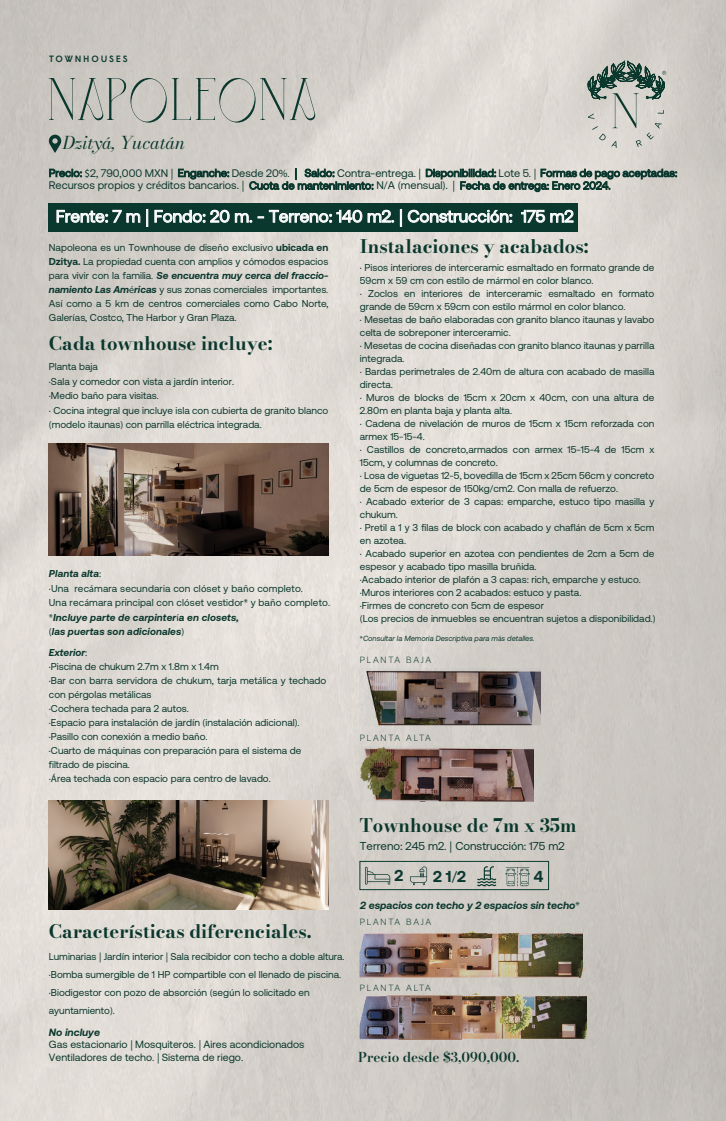
<style>
.page{position:relative;width:726px;height:1121px;background:#fff}
.page>*{position:absolute;margin:0;border:0;box-sizing:border-box;transform-origin:0 0}
.t1{font:18.5px "Bodoni Moda";color:#0b382e}
.t2{font:italic 17.5px "Bodoni Moda";color:#0b382e}
.t3{font:17.05px "Aeonik TRIAL";color:#fff}
.t4{font:700 15.8px "Aeonik TRIAL";color:#0b382e}
.t5{font:13.4px "Bodoni Moda";color:#0b382e}
.t6{font:11.5px "Aeonik TRIAL";color:#0b382e}
.t7{font:11px/12.7px "Aeonik TRIAL";color:#0b382e}
.t8{font:10.5px/12.6px "Aeonik TRIAL";color:#0b382e}
.t9{font:italic 700 10.5px "Aeonik TRIAL";color:#0b382e}
.t10{font:10px/13px "Aeonik TRIAL";color:#0b382e}
.t11{font:10px/14px "Aeonik TRIAL";color:#0a382d;text-align:justify}
.t12{font:500 9.1px "Wigrum";letter-spacing:.2em;color:#0b382e}
.t13{font:300 9px "Aeonik TRIAL";letter-spacing:.2em;color:#0b382e}
.t14{font:italic 7.5px "Aeonik TRIAL";color:#0b382e}
.s1{font-family:"Myriad Pro"}
.s2{color:#0b382e}
.s3{font-family:"Myriad Pro";color:#0b382e}
.s4{font-weight:700;color:#0b382e}
.s5{font-weight:700;font-style:italic;color:#0b382e}
.s6{font-family:"Myriad Pro";font-style:normal}
.s7{font-weight:700;font-style:italic}
.s8{font-family:"Myriad Pro";font-weight:400}
.s9{font-family:"Myriad Pro";font-weight:400;font-style:normal}
</style>
<div class="page">
<img style="left:0;top:0;width:726px;height:1120px">
<svg style="left:49px;top:169px;width:33px;height:8px"></svg>
<svg style="left:178px;top:169px;width:51px;height:10px"></svg>
<svg style="left:249px;top:168px;width:124px;height:22px;background:#9fa8a1"></svg>
<svg style="left:426px;top:169px;width:250px;height:23px;background:#9ca69f"></svg>
<div style="left:49px;top:203px;width:528px;height:29px;background:#0b382e"></div>
<svg style="left:57px;top:210px;width:64px;height:13px"></svg>
<svg style="left:127px;top:213px;width:13px;height:9px"></svg>
<svg style="left:146px;top:209px;width:2px;height:18px"></svg>
<svg style="left:155px;top:210px;width:74px;height:13px"></svg>
<svg style="left:235px;top:213px;width:17px;height:9px"></svg>
<svg style="left:258px;top:210px;width:104px;height:13px"></svg>
<svg style="left:368px;top:210px;width:26px;height:12px"></svg>
<svg style="left:400px;top:209px;width:1px;height:18px"></svg>
<svg style="left:408px;top:210px;width:104px;height:13px"></svg>
<svg style="left:521px;top:210px;width:52px;height:12px"></svg>
<img style="left:49px;top:443px;width:279px;height:113px">
<img style="left:49px;top:801px;width:279px;height:108px">
<img style="left:360px;top:746px;width:173px;height:55px">
<img style="left:360px;top:668px;width:180px;height:57px">
<img style="left:360px;top:988px;width:226px;height:51px">
<img style="left:360px;top:924px;width:222px;height:58px">
<svg style="left:365px;top:866px;width:25px;height:18px"></svg>
<svg style="left:410px;top:866px;width:17px;height:19px"></svg>
<svg style="left:505px;top:867px;width:25px;height:19px"></svg>
<svg style="left:477px;top:866px;width:19px;height:21px"></svg>
<div style="left:359px;top:861px;width:190px;height:29px;border:1px solid #0b382e"></div>
<div style="left:45px;top:50px;width:95px;height:26px;background:#c9c5c0"></div>
<svg style="left:49px;top:135px;width:12px;height:18px"></svg>
<svg style="left:49px;top:78px;width:266px;height:45px;background:#b9b9b3"></svg>
<svg style="left:587px;top:58px;width:79px;height:90px;background:#afb5ae"></svg>
<p class="t12" style="left:49px;top:52px;width:80px">TOWNHOUSES</p>
<h2 class="t2" style="left:63px;top:131px;width:124px">Dzityá, Yucatán</h2>
<p class="t7" style="left:49px;top:168px;width:629px">Precio<span class="s1">: $</span>2, 790,000 MXN <span class="s1">|</span> Enganche<span class="s1">:</span> Desde 20<span class="s1">%</span>. <span class="s1">|</span> Saldo<span class="s1">:</span> Contra-entrega. <span class="s1">|</span> Disponibilidad<span class="s1">:</span> Lote 5. <span class="s1">|</span> Formas de pago aceptadas<span class="s1">:<br></span>Recursos propios y cr<span class="s1">é</span>ditos bancarios. <span class="s1">|</span> Cuota de mantenimiento<span class="s1">:</span> N<span class="s1">/</span>A <span class="s1">(</span>mensual<span class="s1">). |</span> Fecha de entrega<span class="s1">:</span> Enero 2024.</p>
<h3 class="t3" style="left:56px;top:210px;width:519px">Frente<span class="s1">:</span> 7 m <span class="s1">|</span> Fondo<span class="s1">:</span> 20 m. - Terreno<span class="s1">:</span> 140 m2. <span class="s1">|</span> Construcci<span class="s1">ó</span>n<span class="s1">:</span> 175 m2</h3>
<p class="t11" style="left:49px;top:241px;width:281px"><span class="s2">Napoleona es un Townhouse de dise</span><span class="s3">ñ</span><span class="s2">o exclusivo</span> <span class="s4">ubicada en Dzitya.</span> <span class="s2">La propiedad cuenta con amplios y c</span><span class="s3">ó</span><span class="s2">modos espacios para vivir con la familia.</span> <span class="s5">Se encuentra muy cerca del fraccio&shy;namiento Las Am</span><span class="s3">é</span><span class="s5">ricas</span> y sus zonas comerciales importantes.<br>As<span class="s1">í</span> como a 5 km de centros comerciales como Cabo Norte, Galer<span class="s1">í</span>as, Costco, The Harbor y Gran Plaza.</p>
<h1 class="t1" style="left:360px;top:233px;width:230px">Instalaciones y acabados:</h1>
<p class="t10" style="left:360px;top:262px;width:297px"><span class="s1">·</span> Pisos interiores de interceramic esmaltado en formato grande de 59cm x 59 cm con estilo de m<span class="s1">á</span>rmol en color blanco.<br><span class="s1">·</span> Zoclos en interiores de interceramic esmaltado en formato grande de 59cm x 59cm con estilo m<span class="s1">á</span>rmol en color blanco.<br><span class="s1">·</span> Mesetas de ba<span class="s1">ñ</span>o elaboradas con granito blanco itaunas y lavabo celta de sobreponer interceramic.<br><span class="s1">·</span> Mesetas de cocina dise<span class="s1">ñ</span>adas con granito blanco itaunas y parrilla integrada.<br><span class="s1">·</span> Bardas perimetrales de 2.40m de altura con acabado de masilla directa.<br><span class="s1">·</span> Muros de blocks de 15cm x 20cm x 40cm, con una altura de 2.80m en planta baja y planta alta.<br><span class="s1">·</span> Cadena de nivelaci<span class="s1">ó</span>n de muros de 15cm x 15cm reforzada con armex 15-15-4.<br><span class="s1">·</span> Castillos de concreto,armados con armex 15-15-4 de 15cm x 15cm, y columnas de concreto.<br><span class="s1">·</span> Losa de viguetas 12-5, bovedilla de 15cm x 25cm 56cm y concreto de 5cm de espesor de 150kg<span class="s1">/</span>cm2. Con malla de refuerzo.<br><span class="s1">·</span> Acabado exterior de 3 capas<span class="s1">:</span> emparche, estuco tipo masilla y chukum.<br><span class="s1">·</span> Pretil a 1 y 3 filas de block con acabado y chafl<span class="s1">á</span>n de 5cm x 5cm en azotea.<br><span class="s1">·</span> Acabado superior en azotea con pendientes de 2cm a 5cm de espesor y acabado tipo masilla bru<span class="s1">ñ</span>ida.<br><span class="s1">·</span>Acabado interior de plaf<span class="s1">ó</span>n a 3 capas<span class="s1">:</span> rich, emparche y estuco. <span class="s1">·</span>Muros interiores con 2 acabados<span class="s1">:</span> estuco y pasta.<br><span class="s1">·</span>Firmes de concreto con 5cm de espesor<br><span class="s1">(</span>Los precios de inmuebles se encuentran sujetos a disponibilidad.<span class="s1">)</span></p>
<p class="t14" style="left:360px;top:635px;width:176px"><span class="s6">*</span>Consultar la Memoria Descriptiva para m<span class="s6">á</span>s detalles.</p>
<h1 class="t1" style="left:49px;top:331px;width:225px">Cada townhouse incluye:</h1>
<p class="t10" style="left:49px;top:360px;width:281px;line-height:14.5px">Planta baja<br><span class="s1">·</span>Sala y comedor con vista a jard<span class="s1">í</span>n interior.<br><span class="s1">·</span>Medio ba<span class="s1">ñ</span>o para visitas.<br><span class="s1">·</span> Cocina integral que incluye isla con cubierta de granito blanco <span class="s1">(</span>modelo itaunas<span class="s1">)</span> con parrilla el<span class="s1">é</span>ctrica integrada.</p>
<p class="t10" style="left:49px;top:567px;width:283px;line-height:14.5px"><span class="s7">Planta alta</span><span class="s1">:<br>·</span>Una rec<span class="s1">á</span>mara secundaria con cl<span class="s1">ó</span>set y ba<span class="s1">ñ</span>o completo.<br>Una rec<span class="s1">á</span>mara principal con cl<span class="s1">ó</span>set vestidor<span class="s1">*</span> y ba<span class="s1">ñ</span>o completo. <span class="s1">*</span><span class="s7">Incluye parte de carpinter</span><span class="s1">í</span><span class="s7">a en closets,<br></span><span class="s1">(</span><span class="s7">las puertas son adicionales</span><span class="s1">)</span></p>
<p class="t10" style="left:49px;top:646px;width:279px;line-height:14px"><span class="s7">Exterior</span><span class="s1">:<br>·</span>Piscina de chukum 2.7m x 1.8m x 1.4m<br><span class="s1">·</span>Bar con barra servidora de chukum, tarja met<span class="s1">á</span>lica y techado con p<span class="s1">é</span>rgolas met<span class="s1">á</span>licas<br><span class="s1">·</span>Cochera techada para 2 autos.<br><span class="s1">·</span>Espacio para instalaci<span class="s1">ó</span>n de jard<span class="s1">í</span>n <span class="s1">(</span>instalaci<span class="s1">ó</span>n adicional<span class="s1">)</span>. <span class="s1">·</span>Pasillo con conexi<span class="s1">ó</span>n a medio ba<span class="s1">ñ</span>o.<br><span class="s1">·</span>Cuarto de m<span class="s1">á</span>quinas con preparaci<span class="s1">ó</span>n para el sistema de filtrado de piscina.<br><span class="s1">·Á</span>rea techada con espacio para centro de lavado.</p>
<h1 class="t1" style="left:49px;top:918px;width:264px">Características diferenciales.</h1>
<p class="t10" style="left:49px;top:948px;width:297px;line-height:18px">Luminarias <span class="s1">|</span> Jard<span class="s1">í</span>n interior <span class="s1">|</span> Sala recibidor con techo a doble altura. <span class="s1">·</span>Bomba sumergible de 1 HP compartible con el llenado de piscina. <span class="s1">·</span>Biodigestor con pozo de absorci<span class="s1">ó</span>n <span class="s1">(</span>seg<span class="s1">ú</span>n lo solicitado en ayuntamiento<span class="s1">)</span>.</p>
<p class="t8" style="left:49px;top:1026px;width:257px"><span class="s7">No incluye<br></span>Gas estacionario <span class="s1">|</span> Mosquiteros. <span class="s1">|</span> Aires acondicionados<br>Ventiladores de techo. <span class="s1">|</span> Sistema de riego.</p>
<p class="t13" style="left:360px;top:656px;width:73px">PLANTA BAJA</p>
<p class="t13" style="left:360px;top:734px;width:73px">PLANTA ALTA</p>
<h1 class="t1" style="left:360px;top:812px;width:218px">Townhouse de 7m x 35m</h1>
<p class="t6" style="left:360px;top:841px;width:206px">Terreno<span class="s1">:</span> 245 m2. <span class="s1">|</span> Construcci<span class="s1">ó</span>n<span class="s1">:</span> 175 m2</p>
<h3 class="t4" style="left:394px;top:869px;width:10px">2</h3>
<h3 class="t4" style="left:433px;top:870px;width:34px">2 1<span class="s8">/</span>2</h3>
<h3 class="t4" style="left:533px;top:870px;width:11px">4</h3>
<p class="t9" style="left:360px;top:901px;width:221px">2 espacios con techo y 2 espacios sin techo<span class="s9">*</span></p>
<p class="t13" style="left:360px;top:918px;width:73px">PLANTA BAJA</p>
<p class="t13" style="left:360px;top:984px;width:73px">PLANTA ALTA</p>
<h3 class="t5" style="left:358px;top:1048px;width:163px">Precio desde $3,090,000.</h3>
</div>
